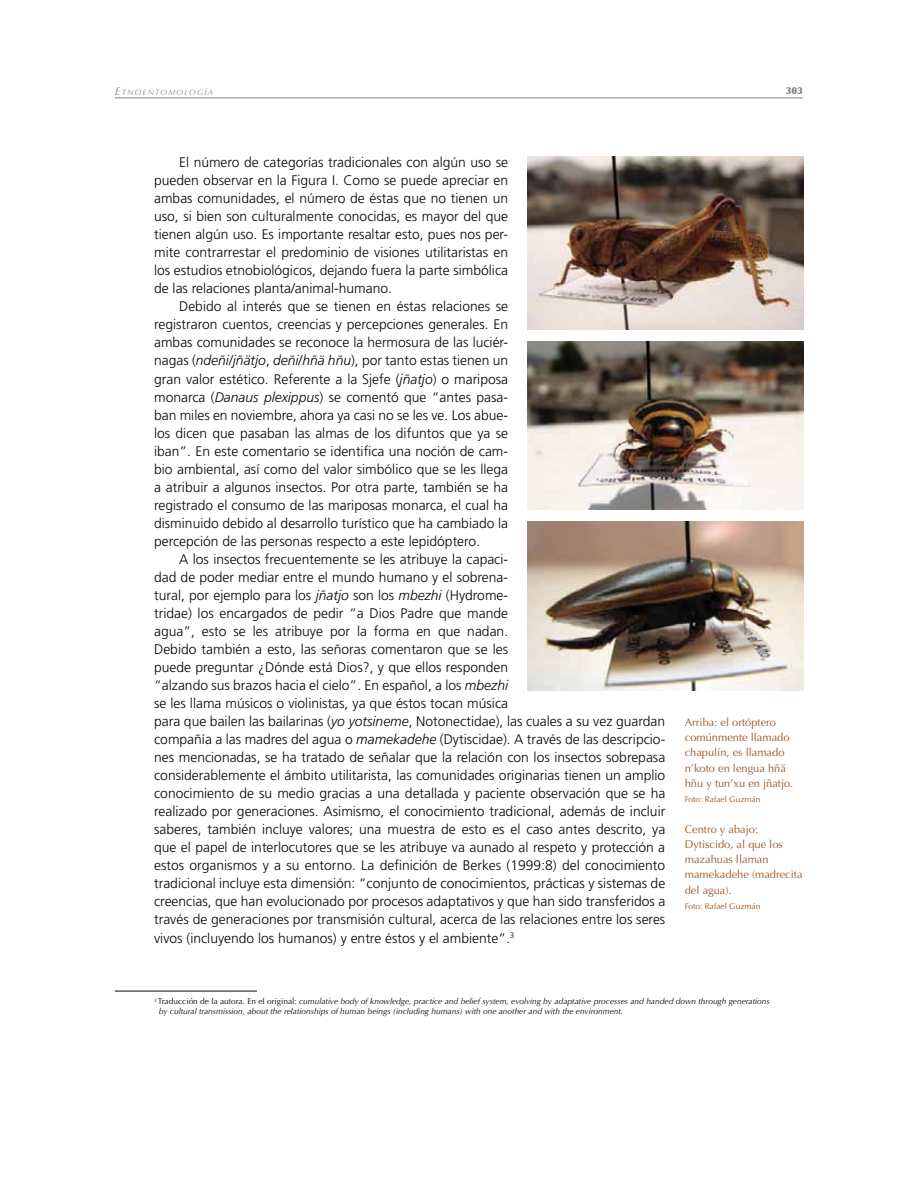
<style>
.page{position:relative;width:918px;height:1188px;background:#fff}
.page>*{position:absolute;margin:0;border:0;box-sizing:border-box;transform-origin:0 0}
.t1{font:300 13.8px/18px "Frutiger LT Std";color:#040809;text-align:justify}
.t2{font:11.1px/15.3px "Optima";color:#9e5624}
.t3{font:900 9.75px "Optima";color:#808284}
.t4{font:italic 8.25px/10.1px "Optima";color:#040809}
.t5{font:8.25px "Optima";color:#9e5624}
.t6{font:italic 7.8px "Optima";letter-spacing:.17em;color:#808284}
.s1{font-size:11.1px}
.s2{font-style:italic}
.s3{font-style:normal}
</style>
<div class="page">
<hr style="left:115px;top:98px;width:688px;height:1px;background:#808284">
<img style="left:528px;top:157px;width:275px;height:172px">
<img style="left:528px;top:341px;width:275px;height:169px">
<img style="left:528px;top:522px;width:275px;height:168px">
<hr style="left:115px;top:991px;width:142px;height:1px;background:#040809">
<p class="t6" style="left:115px;top:87px;width:100px"><span class="s1">E</span>TNOENTOMOLOGÍA</p>
<p class="t3" style="left:786px;top:86px;width:19px">303</p>
<p class="t1" style="left:154px;top:154px;width:356px;text-indent:25px">El número de categorías tradicionales con algún uso se pueden observar en la Figura I. Como se puede apreciar en ambas comunidades, el número de éstas que no tienen un uso, si bien son culturalmente conocidas, es mayor del que tienen algún uso. Es importante resaltar esto, pues nos per&shy;mite contrarrestar el predominio de visiones utilitaristas en los estudios etnobiológicos, dejando fuera la parte simbólica de las relaciones planta/animal-humano.</p>
<p class="t1" style="left:154px;top:298px;width:356px;text-indent:25px">Debido al interés que se tienen en éstas relaciones se registraron cuentos, creencias y percepciones generales. En ambas comunidades se reconoce la hermosura de las luciér&shy;nagas (<span class="s2">ndeñi</span>/<span class="s2">jñätjo</span>, <span class="s2">deñi</span>/<span class="s2">hñä hñu</span>), por tanto estas tienen un gran valor estético. Referente a la Sjefe (<span class="s2">jñatjo</span>) o mariposa monarca (<span class="s2">Danaus plexippus</span>) se comentó que “antes pasa&shy;ban miles en noviembre, ahora ya casi no se les ve. Los abue&shy;los dicen que pasaban las almas de los difuntos que ya se iban”. En este comentario se identifica una noción de cam&shy;bio ambiental, así como del valor simbólico que se les llega a atribuir a algunos insectos. Por otra parte, también se ha registrado el consumo de las mariposas monarca, el cual ha disminuido debido al desarrollo turístico que ha cambiado la percepción de las personas respecto a este lepidóptero.</p>
<p class="t1" style="left:154px;top:551px;width:513px;text-align:left;text-indent:25px">A los insectos frecuentemente se les atribuye la capaci-<br>dad de poder mediar entre el mundo humano y el sobrena-<br>tural, por ejemplo para los <span class="s2">jñatjo</span> son los <span class="s2">mbezhi</span> (Hydrome-<br>tridae) los encargados de pedir “a Dios Padre que mande<br>agua”, esto se les atribuye por la forma en que nadan.<br>Debido también a esto, las señoras comentaron que se les<br>puede preguntar ¿Dónde está Dios?, y que ellos responden<br>“alzando sus brazos hacia el cielo”. En español, a los <span class="s2">mbezhi<br></span>se les llama músicos o violinistas, ya que éstos tocan música<br>para que bailen las bailarinas (<span class="s2">yo yotsineme</span>, Notonectidae), las cuales a su vez guardan compañía a las madres del agua o <span class="s2">mamekadehe</span> (Dytiscidae). A través de las descripcio&shy;nes mencionadas, se ha tratado de señalar que la relación con los insectos sobrepasa considerablemente el ámbito utilitarista, las comunidades originarias tienen un amplio conocimiento de su medio gracias a una detallada y paciente observación que se ha realizado por generaciones. Asimismo, el conocimiento tradicional, además de incluir saberes, también incluye valores; una muestra de esto es el caso antes descrito, ya que el papel de interlocutores que se les atribuye va aunado al respeto y protección a estos organismos y a su entorno. La definición de Berkes (1999:8) del conocimiento tradicional incluye esta dimensión: “conjunto de conocimientos, prácticas y sistemas de creencias, que han evolucionado por procesos adaptativos y que han sido transferidos a través de generaciones por transmisión cultural, acerca de las relaciones entre los seres vivos (incluyendo los humanos) y entre éstos y el ambiente”.<sup>3</sup></p>
<p class="t2" style="left:685px;top:715px;width:110px">Arriba: el ortóptero comúnmente llamado chapulín, es llamado n’koto en lengua hñä hñu y tun’xu en jñatjo.</p>
<p class="t5" style="left:685px;top:796px;width:77px">Foto: Rafael Guzmán</p>
<p class="t2" style="left:685px;top:822px;width:119px">Centro y abajo:<br>Dytiscido, al que los mazahuas llaman mamekadehe (madrecita del agua).</p>
<p class="t5" style="left:685px;top:903px;width:77px">Foto: Rafael Guzmán</p>
<p class="t4" style="left:159px;top:997px;width:612px;text-indent:-5px"><sup>3</sup> <span class="s3">Traducción de la autora. En el original:</span> cumulative body of knowledge, practice and belief system, evolving by adaptative processes and handed down through generations by cultural transmission, about the relationships of human beings (including humans) with one another and with the environment.</p>
</div>
